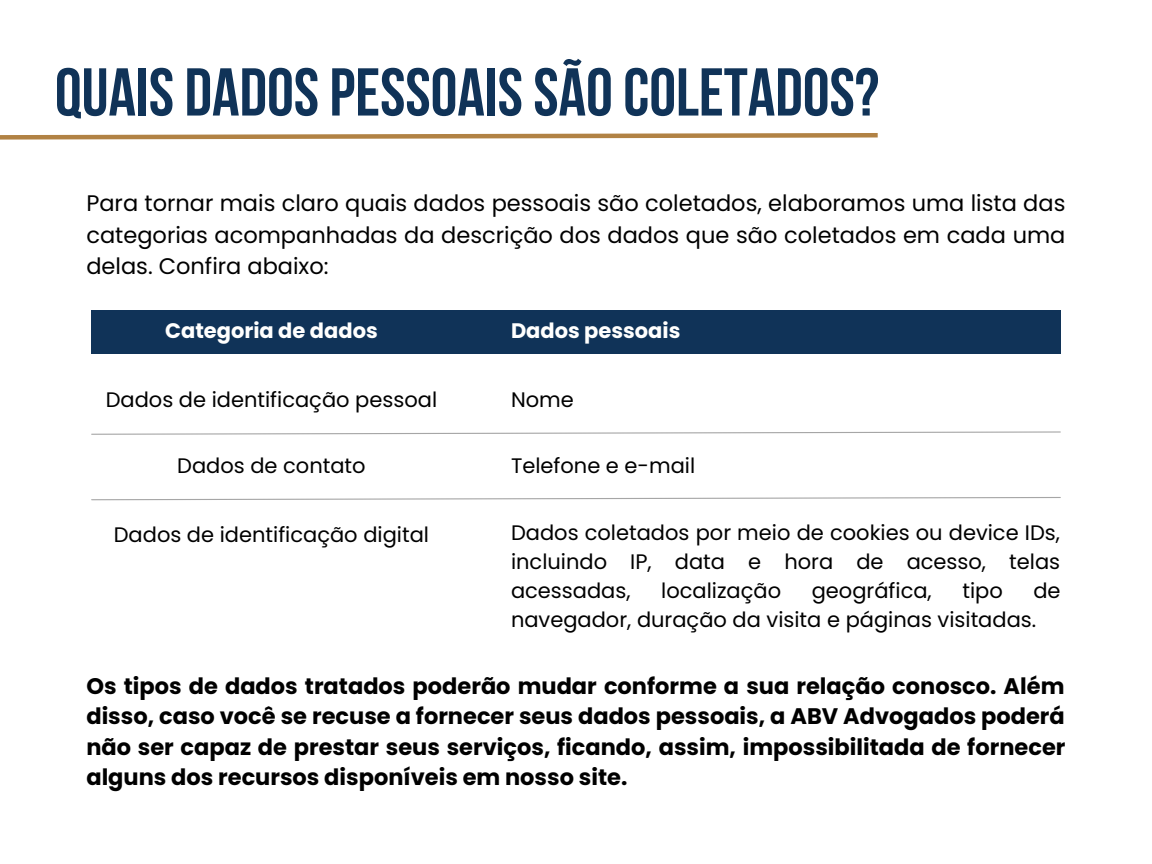
<style>
.page{position:relative;width:1152px;height:864px;background:#fff}
.page>*{position:absolute;margin:0;border:0;box-sizing:border-box;transform-origin:0 0}
.t1{font:700 67.5px "Bebas Neue";color:#103358}
.t2{font:700 22.5px/30.3px "Poppins";color:#000;text-align:justify}
.t3{font:22.5px/31.5px "Poppins";color:#000;text-align:justify}
.t4{font:21px/29.2px "Poppins";color:#000;text-align:justify}
.t5{font:700 21px "Poppins";color:#fffffe}
</style>
<div class="page">
<div style="left:91px;top:310px;width:970px;height:44px;background:#103358"></div>
<svg style="left:91px;top:431px;width:970px;height:4px"></svg>
<svg style="left:91px;top:497px;width:970px;height:4px"></svg>
<svg style="left:0;top:133px;width:878px;height:7px"></svg>
<p class="t1" style="left:55px;top:65px;width:826px">QUAIS DADOSPESSOAIS SÃOCOLETADOS?</p>
<p class="t3" style="left:86px;top:188px;width:981px">Para tornar mais claro quais dados pessoais são coletados, elaboramos uma lista das categorias acompanhadas da descrição dos dados que são coletados em cada uma delas. Confira abaixo:</p>
<p class="t5" style="left:165px;top:316px;width:214px">Categoria de dados</p>
<p class="t5" style="left:511px;top:316px;width:171px">Dados pessoais</p>
<p class="t4" style="left:106px;top:385px;width:333px">Dados de identificação pessoal</p>
<p class="t4" style="left:511px;top:385px;width:64px">Nome</p>
<p class="t4" style="left:177px;top:451px;width:190px">Dados de contato</p>
<p class="t4" style="left:511px;top:451px;width:186px">Telefone e e-mail</p>
<p class="t4" style="left:114px;top:520px;width:317px">Dados de identificação digital</p>
<p class="t4" style="left:511px;top:518px;width:551px">Dados coletados por meio de cookies ou device IDs, incluindo IP, data e hora de acesso, telas acessadas,</p>
<p class="t4" style="left:661px;top:576px;width:121px">localização</p>
<p class="t4" style="left:812px;top:576px;width:121px">geográfica,</p>
<p class="t4" style="left:962px;top:576px;width:42px">tipo</p>
<p class="t4" style="left:511px;top:576px;width:551px;text-indent:522px">de navegador, duração da visita e páginas visitadas.</p>
<p class="t2" style="left:86px;top:671px;width:981px">Os tipos de dados tratados poderão mudar conforme a sua relação conosco. Além disso, caso você se recuse a fornecer seus dados pessoais, a ABV Advogados poderá não ser capaz de prestar seus serviços, ficando, assim, impossibilitada de fornecer alguns dos recursos disponíveis em nosso site.</p>
</div>
